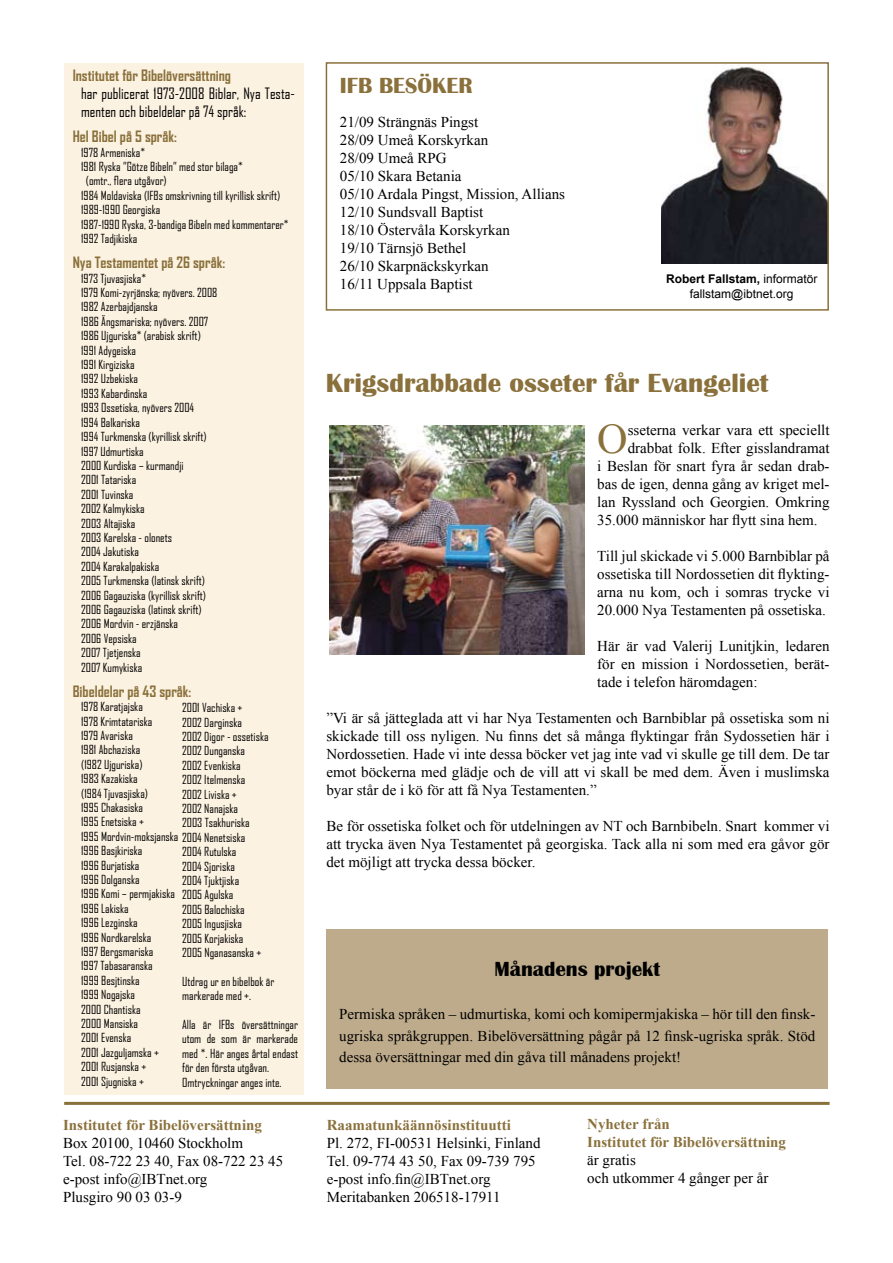
<style>
.page{position:relative;width:893px;height:1263px;background:#fff}
.page>*{position:absolute;margin:0;border:0;box-sizing:border-box;transform-origin:0 0}
.t1{font:42.15px "Times New Roman";color:#8a713c}
.t2{font:700 27px "Britannic";color:#8a713c}
.t3{font:700 22.5px "Britannic";color:#8a713c}
.t4{font:700 21px "Britannic";color:#000}
.t5{font:15px/18px "Times New Roman";color:#000;text-align:justify}
.t6{font:700 15px/18px "Times New Roman";color:#8a713c}
.t7{font:700 15px "Agency FB";color:#8a713c}
.t8{font:15px/18px "Agency FB";color:#000}
.t9{font:12px/14.4px "Agency FB";color:#000}
.t10{font:12px/14.4px "Arial";color:#000;text-align:center}
.s1{font-weight:700}
</style>
<div class="page">
<img style="left:662px;top:66px;width:164px;height:198px">
<div style="left:326px;top:62px;width:503px;height:249px;border:2px solid #8a713c"></div>
<div style="left:64px;top:63px;width:239px;height:1031px;background:#fcf2e1"></div>
<hr style="left:64px;top:1102px;width:766px;height:3px;background:#8a713c">
<div style="left:326px;top:929px;width:502px;height:160px;background:#bdab8b"></div>
<img style="left:329px;top:426px;width:255px;height:229px">
<p class="t7" style="left:73px;top:66px;width:160px">Institutet för Bibelöversättning</p>
<p class="t8" style="left:81px;top:84px;width:215px">har publicerat 1973-2008 Biblar, Nya Testa&shy;menten och bibeldelar på 74 språk:</p>
<p class="t7" style="left:73px;top:127px;width:106px">Hel Bibel på 5 språk:</p>
<p class="t9" style="left:81px;top:145px;width:65px">1978 Armeniska*</p>
<p class="t9" style="left:81px;top:159px;width:163px">1981 Ryska ”Götze Bibeln” med stor bilaga*</p>
<p class="t9" style="left:86px;top:174px;width:82px">(omtr., flera utgåvor)</p>
<p class="t9" style="left:81px;top:188px;width:201px">1984 Moldaviska (IFBs omskrivning till kyrillisk skrift)</p>
<p class="t9" style="left:81px;top:202px;width:81px">1989-1990 Georgiska</p>
<p class="t9" style="left:81px;top:217px;width:209px">1987-1990 Ryska, 3-bandiga Bibeln med kommentarer*</p>
<p class="t9" style="left:81px;top:231px;width:58px">1992 Tadjikiska</p>
<p class="t7" style="left:73px;top:253px;width:154px">Nya Testamentet på 26 språk:</p>
<p class="t9" style="left:81px;top:271px;width:138px">1973 Tjuvasjiska*<br>1979 Komi-zyrjänska; nyövers. 2008<br>1982 Azerbajdjanska<br>1986 Ängsmariska; nyövers. 2007<br>1986 Ujguriska* (arabisk skrift)<br>1991 Adygeiska<br>1991 Kirgiziska<br>1992 Uzbekiska<br>1993 Kabardinska<br>1993 Ossetiska, nyövers 2004<br>1994 Balkariska<br>1994 Turkmenska (kyrillisk skrift)<br>1997 Udmurtiska<br>2000 Kurdiska – kurmandji<br>2001 Tatariska<br>2001 Tuvinska<br>2002 Kalmykiska<br>2003 Altajiska<br>2003 Karelska - olonets<br>2004 Jakutiska<br>2004 Karakalpakiska<br>2005 Turkmenska (latinsk skrift)<br>2006 Gagauziska (kyrillisk skrift)<br>2006 Gagauziska (latinsk skrift)<br>2006 Mordvin - erzjänska<br>2006 Vepsiska<br>2007 Tjetjenska<br>2007 Kumykiska</p>
<p class="t7" style="left:73px;top:682px;width:120px">Bibeldelar på 43 språk:</p>
<p class="t9" style="left:81px;top:699px;width:166px">1978 Karatjajska<br>1978 Krimtatariska<br>1979 Avariska<br>1981 Abchaziska<br>(1982 Ujguriska)<br>1983 Kazakiska<br>(1984 Tjuvasjiska)<br>1995 Chakasiska<br>1995 Enetsiska +<br>1995 Mordvin-moksjanska 2004 Nenetsiska<br>1996 Basjkiriska<br>1996 Burjatiska<br>1996 Dolganska<br>1996 Komi – permjakiska<br>1996 Lakiska<br>1996 Lezginska<br>1996 Nordkarelska<br>1997 Bergsmariska<br>1997 Tabasaranska<br>1999 Besjtinska<br>1999 Nogajska<br>2000 Chantiska<br>2000 Mansiska<br>2001 Evenska<br>2001 Jazguljamska +<br>2001 Rusjanska +<br>2001 Sjugniska +</p>
<p class="t9" style="left:182px;top:700px;width:88px">2001 Vachiska +<br>2002 Darginska<br>2002 Digor - ossetiska<br>2002 Dunganska<br>2002 Evenkiska<br>2002 Itelmenska<br>2002 Liviska +<br>2002 Nanajska<br>2003 Tsakhuriska</p>
<p class="t9" style="left:182px;top:844px;width:81px">2004 Rutulska<br>2004 Sjoriska<br>2004 Tjuktjiska<br>2005 Agulska<br>2005 Balochiska<br>2005 Ingusjiska<br>2005 Korjakiska<br>2005 Nganasanska +</p>
<p class="t9" style="left:182px;top:974px;width:94px">Utdrag ur en bibelbok är markerade med +.</p>
<p class="t9" style="left:182px;top:1017px;width:117px">Alla är IFBs översättningar utom de som är markerade med *. Här anges årtal endast för den första utgåvan.<br>Omtryckningar anges inte.</p>
<p class="t6" style="left:63px;top:1115px;width:200px">Institutet för Bibelöversättning</p>
<p class="t5" style="left:63px;top:1133px;width:222px;text-align:left">Box 20100, 10460 Stockholm<br>Tel. 08-722 23 40, Fax 08-722 23 45 e-post info@IBTnet.org<br>Plusgiro 90 03 03-9</p>
<h3 class="t3" style="left:340px;top:73px;width:134px">IFB BESÖKER</h3>
<p class="t5" style="left:340px;top:113px;width:227px;text-align:left">21/09 Strängnäs Pingst<br>28/09 Umeå Korskyrkan<br>28/09 Umeå RPG<br>05/10 Skara Betania<br>05/10 Ardala Pingst, Mission, Allians<br>12/10 Sundsvall Baptist<br>18/10 Östervåla Korskyrkan<br>19/10 Tärnsjö Bethel<br>26/10 Skarpnäckskyrkan<br>16/11 Uppsala Baptist</p>
<p class="t10" style="left:666px;top:272px;width:153px"><span class="s1">Robert Fallstam,</span> informatör fallstam@ibtnet.org</p>
<h2 class="t2" style="left:326px;top:367px;width:444px">Krigsdrabbade osseter får Evangeliet</h2>
<h1 class="t1" style="left:597px;top:410px;width:32px">O</h1>
<p class="t5" style="left:628px;top:420px;width:203px">sseterna verkar vara ett speciellt</p>
<p class="t5" style="left:628px;top:438px;width:203px">drabbat folk. Efter gisslandramat</p>
<p class="t5" style="left:597px;top:456px;width:234px">i Beslan för snart fyra år sedan drab-</p>
<p class="t5" style="left:597px;top:474px;width:234px">bas de igen, denna gång av kriget mel-</p>
<p class="t5" style="left:597px;top:492px;width:234px">lan Ryssland och Georgien. Omkring</p>
<p class="t5" style="left:597px;top:510px;width:222px">35.000 människor har flytt sina hem.</p>
<p class="t5" style="left:597px;top:546px;width:234px">Till jul skickade vi 5.000 Barnbiblar på ossetiska till Nordossetien dit flykting&shy;arna nu kom, och i somras trycke vi 20.000 Nya Testamenten på ossetiska.</p>
<p class="t5" style="left:597px;top:636px;width:234px">Här är vad Valerij Lunitjkin, ledaren för en mission i Nordossetien, berät&shy;tade i telefon häromdagen:</p>
<p class="t5" style="left:326px;top:708px;width:505px">”Vi är så jätteglada att vi har Nya Testamenten och Barnbiblar på ossetiska som ni skickade till oss nyligen. Nu finns det så många flyktingar från Sydossetien här i Nordossetien. Hade vi inte dessa böcker vet jag inte vad vi skulle ge till dem. De tar emot böckerna med glädje och de vill att vi skall be med dem. Även i muslimska byar står de i kö för att få Nya Testamenten.”</p>
<p class="t5" style="left:326px;top:816px;width:505px">Be för ossetiska folket och för utdelningen av NT och Barnbibeln. Snart kommer vi att trycka även Nya Testamentet på georgiska. Tack alla ni som med era gåvor gör det möjligt att trycka dessa böcker.</p>
<h3 class="t4" style="left:495px;top:957px;width:167px">Månadens projekt</h3>
<p class="t5" style="left:339px;top:1003px;width:478px;line-height:21.6px">Permiska språken – udmurtiska, komi och komipermjakiska – hör till den finsk&shy;ugriska språkgruppen. Bibelöversättning pågår på 12 finsk-ugriska språk. Stöd dessa översättningar med din gåva till månadens projekt!</p>
<p class="t6" style="left:327px;top:1115px;width:186px">Raamatunkäännösinstituutti</p>
<p class="t5" style="left:327px;top:1133px;width:215px;text-align:left">Pl. 272, FI-00531 Helsinki, Finland<br>Tel. 09-774 43 50, Fax 09-739 795 e-post info.fin@IBTnet.org<br>Meritabanken 206518-17911</p>
<p class="t6" style="left:587px;top:1115px;width:200px">Nyheter från<br>Institutet för Bibelöversättning</p>
<p class="t5" style="left:587px;top:1151px;width:183px">är gratis<br>och utkommer 4 gånger per år</p>
</div>
